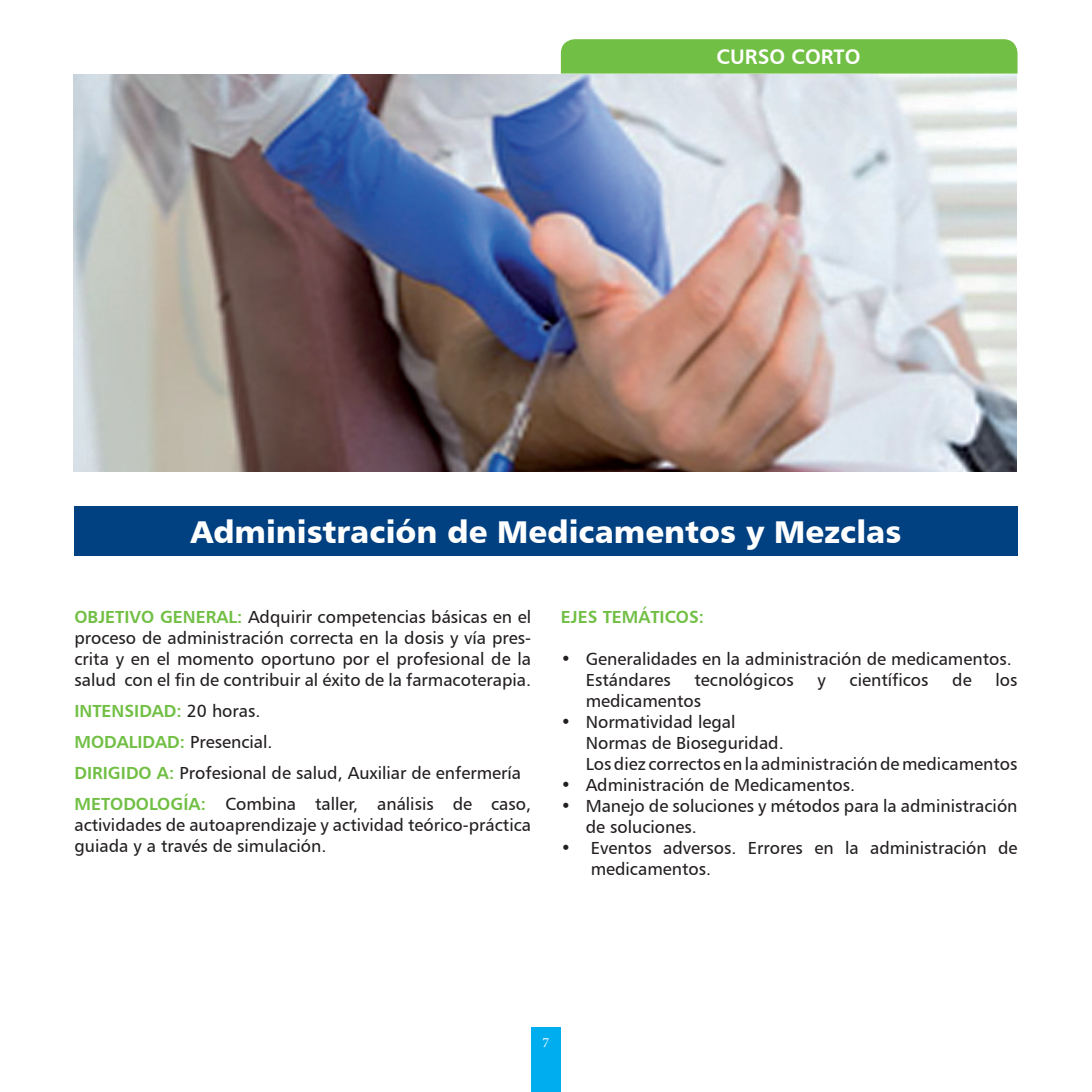
<style>
.page{position:relative;width:1092px;height:1092px;background:#fff}
.page>*{position:absolute;margin:0;border:0;box-sizing:border-box;transform-origin:0 0}
.t1{font:31.5px "Humanist 777 BT Black B";color:#fff}
.t2{font:21px "Humanist 777 BT Bold B";color:#fff}
.t3{font:17.5px/21px "Humanist 777 BT Roman B";color:#231f20}
.t4{font:17.5px "Humanist 777 BT Bold B";color:#71bf44}
.t5{font:14px "Minion Pro";color:#fff}
.s1{font-family:"Humanist 777 BT Bold B";color:#71bf44}
.s2{font-family:"Humanist 777 BT Roman B";color:#231f20}
</style>
<div class="page">
<div style="left:531px;top:1027px;width:30px;height:64px;background:#00aeef"></div>
<div style="left:74px;top:506px;width:943px;height:50px;background:#014081"></div>
<div style="left:561px;top:39px;width:456px;height:35px;background:#71bf44"></div>
<img style="left:74px;top:74px;width:942px;height:397px">
<p class="t2" style="left:716px;top:44px;width:145px">CURSO CORTO</p>
<h1 class="t1" style="left:191px;top:512px;width:711px">Administración de Medicamentos y Mezclas</h1>
<p class="t3" style="left:74px;top:606px;width:458px;text-align:justify"><span class="s1">OBJETIVO GENERAL:</span> Adquirir competencias básicas en el proceso de administración correcta en la dosis y vía pres&shy;crita y en el momento oportuno por el profesional de la salud con el fin de contribuir al éxito de la farmacoterapia.</p>
<p class="t4" style="left:74px;top:699px;width:187px">INTENSIDAD: <span class="s2">20 horas.</span></p>
<p class="t3" style="left:74px;top:725px;width:458px;line-height:31px"><span class="s1">MODALIDAD:</span> Presencial.<br><span class="s1">DIRIGIDO A:</span> Profesional de salud, Auxiliar de enfermería<br><span class="s1">METODOLOGÍA:</span> Combina taller, análisis de caso,</p>
<p class="t3" style="left:74px;top:813px;width:458px">actividades de autoaprendizaje y actividad teórico-práctica guiada y a través de simulación.</p>
<p class="t4" style="left:561px;top:605px;width:145px">EJES TEMÁTICOS:</p>
<p class="t3" style="left:585px;top:648px;width:427px;text-indent:-25px">• Generalidades en la administración de medicamentos.<br>Estándares</p>
<p class="t3" style="left:694px;top:669px;width:101px">tecnológicos</p>
<p class="t3" style="left:817px;top:669px;width:10px">y</p>
<p class="t3" style="left:849px;top:669px;width:80px">científicos</p>
<p class="t3" style="left:952px;top:669px;width:21px">de</p>
<p class="t3" style="left:995px;top:669px;width:23px">los</p>
<p class="t3" style="left:585px;top:690px;width:117px">medicamentos</p>
<p class="t3" style="left:585px;top:711px;width:433px;text-indent:-25px">• Normatividad legal<br>Normas de Bioseguridad.<br>Los diez correctos en la administración de medicamentos</p>
<p class="t3" style="left:561px;top:774px;width:296px">• Administración de Medicamentos.</p>
<p class="t3" style="left:585px;top:795px;width:433px;text-indent:-25px">• Manejo de soluciones y métodos para la administración de soluciones.</p>
<p class="t3" style="left:590px;top:837px;width:428px;text-indent:-30px">• Eventos adversos. Errores en la administración de medicamentos.</p>
<p class="t5" style="left:542px;top:1033px;width:8px">7</p>
</div>
